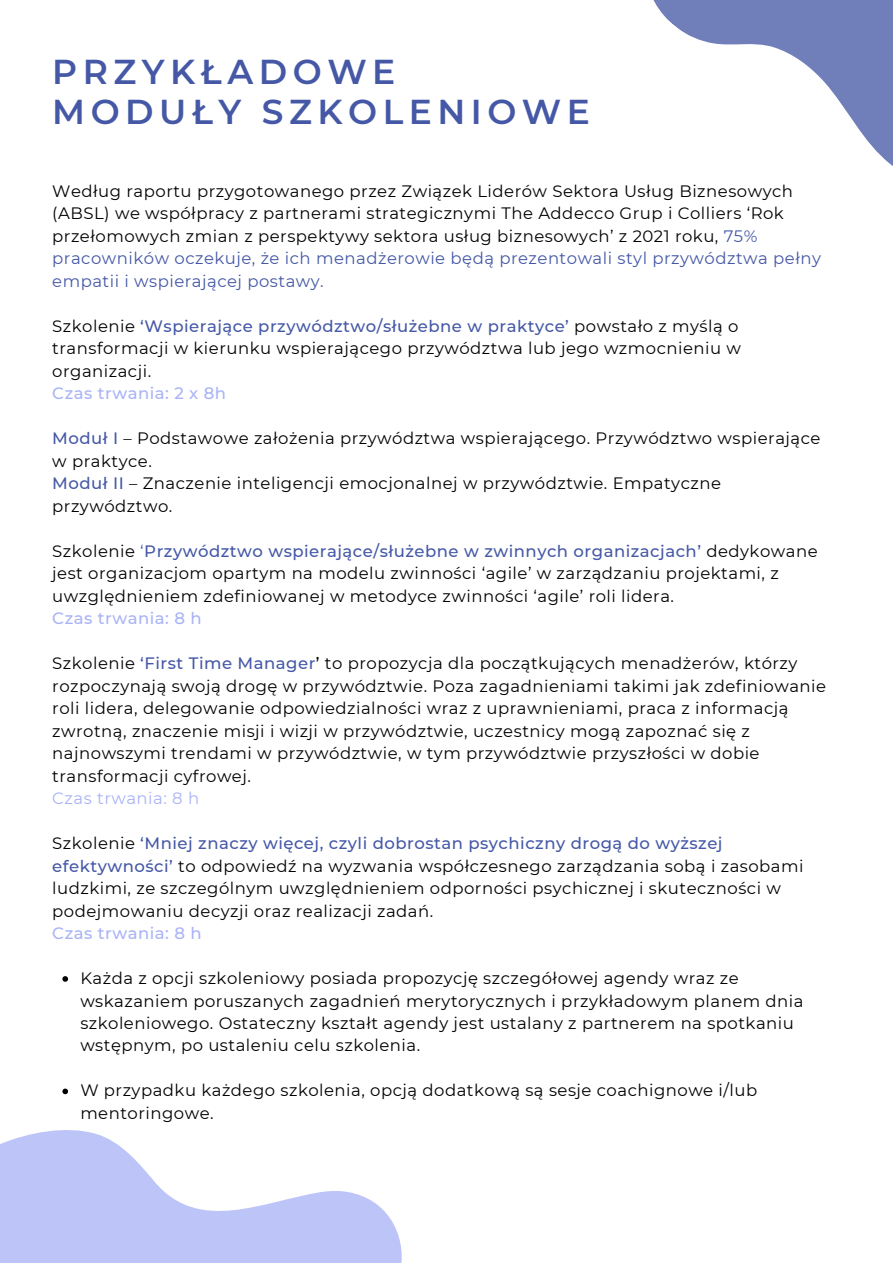
<style>
.page{position:relative;width:893px;height:1264px;background:#fff}
.page>*{position:absolute;margin:0;border:0;box-sizing:border-box;transform-origin:0 0}
.t1{font:600 34.5px/39.3px "Montserrat";letter-spacing:.16em;color:#4558a6}
.t2{font:16.5px/22.5px "Montserrat";letter-spacing:.03em;color:#000}
.t3{font:500 16.5px "Montserrat";letter-spacing:.03em;color:#a9b3f7}
.t4{font:16.5px "Montserrat";letter-spacing:.03em;color:#a9b3f7}
.s1{color:#4558a6}
.s2{font-weight:500;color:#4558a6}
.s3{font-weight:500}
</style>
<div class="page">
<svg style="left:62px;top:976px;width:6px;height:5px"></svg>
<svg style="left:0;top:1088px;width:402px;height:174px"></svg>
<svg style="left:653px;top:0;width:239px;height:166px"></svg>
<h1 class="t1" style="left:52px;top:52px;width:539px">PRZYKŁADOWE<br>MODUŁY SZKOLENIOWE</h1>
<p class="t2" style="left:52px;top:180px;width:770px">Według raportu przygotowanego przez Związek Liderów Sektora Usług Biznesowych (ABSL) we współpracy z partnerami strategicznymi The Addecco Grup i Colliers ‘Rok przełomowych zmian z perspektywy sektora usług biznesowych’ z 2021 roku, <span class="s1">75% pracowników oczekuje, że ich menadżerowie będą prezentowali styl przywództwa pełny empatii i wspierającej postawy.</span></p>
<p class="t2" style="left:52px;top:314px;width:690px">Szkolenie <span class="s2">‘Wspierające przywództwo/służebne w praktyce’</span> powstało z myślą o transformacji w kierunku wspierającego przywództwa lub jego wzmocnieniu w organizacji.</p>
<p class="t3" style="left:52px;top:383px;width:175px">Czas trwania: 2 x 8h</p>
<p class="t2" style="left:52px;top:427px;width:769px"><span class="s2">Moduł I</span> – Podstawowe założenia przywództwa wspierającego. Przywództwo wspierające w praktyce.<br><span class="s2">Moduł II</span> – Znaczenie inteligencji emocjonalnej w przywództwie. Empatyczne przywództwo.</p>
<p class="t2" style="left:52px;top:539px;width:766px">Szkolenie <span class="s1">‘</span><span class="s2">Przywództwo wspierające/służebne w zwinnych organizacjach’</span> dedykowane jest organizacjom opartym na modelu zwinności ‘agile’ w zarządzaniu projektami, z uwzględnieniem zdefiniowanej w metodyce zwinności ‘agile’ roli lidera.</p>
<p class="t3" style="left:52px;top:608px;width:151px">Czas trwania: 8 h</p>
<p class="t2" style="left:52px;top:652px;width:775px">Szkolenie <span class="s2">‘First Time Manager</span><span class="s3">’</span> to propozycja dla początkujących menadżerów, którzy rozpoczynają swoją drogę w przywództwie. Poza zagadnieniami takimi jak zdefiniowanie roli lidera, delegowanie odpowiedzialności wraz z uprawnieniami, praca z informacją zwrotną, znaczenie misji i wizji w przywództwie, uczestnicy mogą zapoznać się z najnowszymi trendami w przywództwie, w tym przywództwie przyszłości w dobie transformacji cyfrowej.</p>
<p class="t4" style="left:52px;top:788px;width:148px">Czas trwania: 8 h</p>
<p class="t2" style="left:52px;top:831px;width:752px">Szkolenie <span class="s2">‘Mniej znaczy więcej, czyli dobrostan psychiczny drogą do wyższej efektywności’</span> to odpowiedź na wyzwania współczesnego zarządzania sobą i zasobami ludzkimi, ze szczególnym uwzględnieniem odporności psychicznej i skuteczności w podejmowaniu decyzji oraz realizacji zadań.</p>
<p class="t3" style="left:52px;top:923px;width:151px">Czas trwania: 8 h</p>
<p class="t2" style="left:80px;top:966px;width:724px">Każda z opcji szkoleniowy posiada propozycję szczegółowej agendy wraz ze wskazaniem poruszanych zagadnień merytorycznych i przykładowym planem dnia szkoleniowego. Ostateczny kształt agendy jest ustalany z partnerem na spotkaniu wstępnym, po ustaleniu celu szkolenia.</p>
<p class="t2" style="left:80px;top:1079px;width:678px">W przypadku każdego szkolenia, opcją dodatkową są sesje coachignowe i/lub mentoringowe.</p>
</div>
